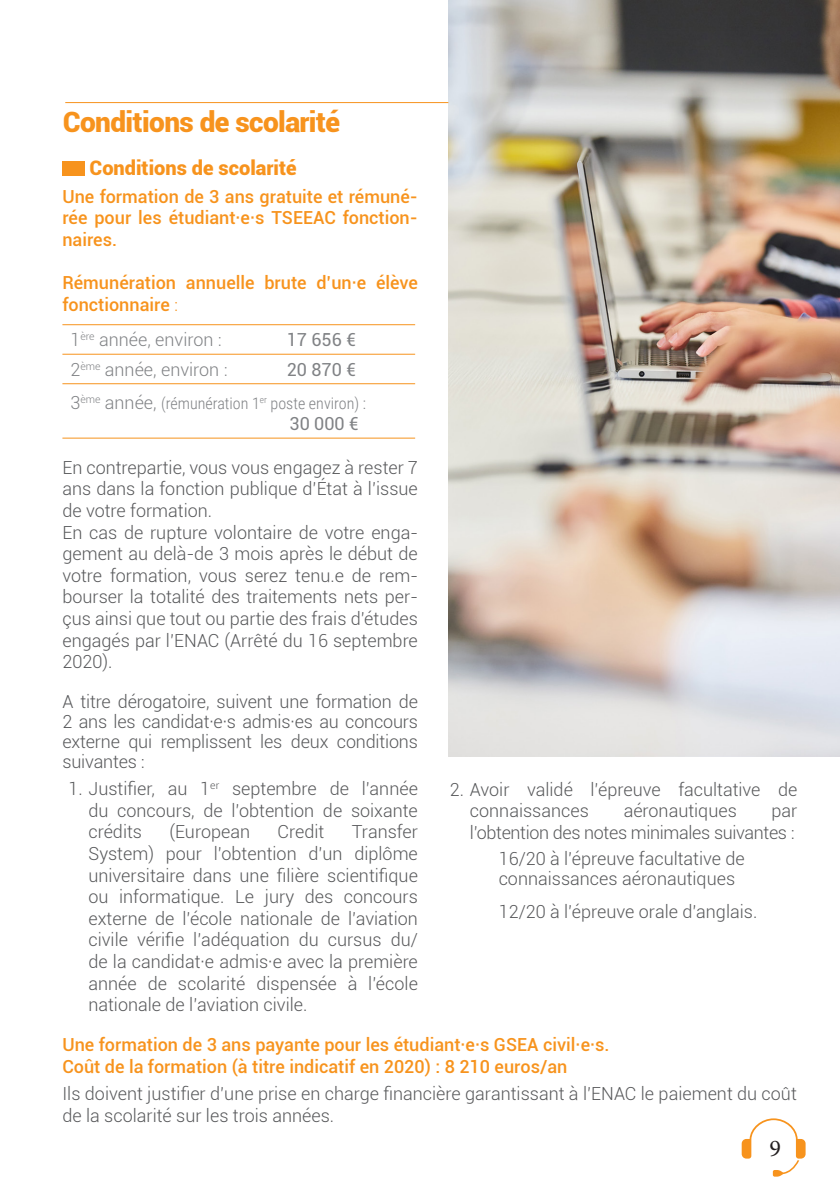
<style>
.page{position:relative;width:840px;height:1191px;background:#fff}
.page>*{position:absolute;margin:0;border:0;box-sizing:border-box;transform-origin:0 0}
.t1{font:900 28px "Roboto";letter-spacing:-.02em;color:#f7931d}
.t2{font:24px "Minion Pro";color:#231f20}
.t3{font:900 20px "Roboto";color:#f7931d}
.t4{font:300 18px/21.6px "Roboto";color:#57585a;text-align:justify}
.t5{font:500 18px/21.6px "Roboto";color:#f7931d;text-align:justify}
.t6{font:300 18px/21.6px "Roboto";letter-spacing:-.02em;color:#57585a;text-align:right}
.t7{font:300 18px "Roboto";color:#808285}
.t8{font:18px "Roboto";color:#808285}
.t9{font:300 16px "Roboto Condensed";color:#808285}
.s1{font-weight:300}
.s2{font-family:"Roboto";font-size:18px}
</style>
<div class="page">
<div style="left:62px;top:161px;width:23px;height:14px;background:#f7931d"></div>
<hr style="left:62px;top:324px;width:353px;height:1px;background:#f7931d">
<hr style="left:62px;top:437px;width:353px;height:1px;background:#f7931d">
<hr style="left:62px;top:354px;width:353px;height:1px;background:#f7931d">
<hr style="left:62px;top:383px;width:353px;height:1px;background:#f7931d">
<img style="left:448px;top:0;width:391px;height:756px">
<svg style="left:741px;top:1118px;width:64px;height:58px"></svg>
<hr style="left:65px;top:102px;width:383px;height:1px;background:#f7931d">
<p class="t1" style="left:63px;top:102px;width:279px">Conditions de scolarité</p>
<p class="t3" style="left:90px;top:154px;width:208px">Conditions de scolarité</p>
<p class="t5" style="left:62px;top:185px;width:357px">Une formation de 3 ans gratuite et rémuné&shy;rée pour les étudiant·e·s TSEEAC fonction&shy;naires.</p>
<p class="t5" style="left:62px;top:271px;width:357px">Rémunération annuelle brute d’un·e élève fonctionnaire <span class="s1">:</span></p>
<p class="t7" style="left:70px;top:327px;width:153px">1<sup>ère</sup> année, environ :</p>
<p class="t8" style="left:286px;top:327px;width:71px">17 656 €</p>
<p class="t7" style="left:70px;top:357px;width:158px">2<sup>ème</sup> année, environ :</p>
<p class="t8" style="left:286px;top:357px;width:71px">20 870 €</p>
<p class="t9" style="left:70px;top:391px;width:297px"><span class="s2">3</span><sup>ème</sup> <span class="s2">année,</span> (rémunération 1<sup>er</sup> poste environ) :</p>
<p class="t8" style="left:289px;top:411px;width:71px">30 000 €</p>
<p class="t4" style="left:62px;top:456px;width:357px">En contrepartie, vous vous engagez à rester 7 ans dans la fonction publique d’État à l’issue de votre formation.</p>
<p class="t4" style="left:62px;top:521px;width:357px">En cas de rupture volontaire de votre enga&shy;gement au delà-de 3 mois après le début de votre formation, vous serez tenu.e de rem&shy;bourser la totalité des traitements nets per&shy;çus ainsi que tout ou partie des frais d’études engagés par l’ENAC (Arrêté du 16 septembre 2020).</p>
<p class="t4" style="left:62px;top:691px;width:357px;line-height:20px">A titre dérogatoire, suivent une formation de 2 ans les candidat·e·s admis·es au concours externe qui remplissent les deux conditions suivantes :</p>
<p class="t4" style="left:88px;top:777px;width:331px;text-indent:-20px">1. Justifier, au 1<sup>er</sup> septembre de l’année du concours, de l’obtention de soixante crédits</p>
<p class="t4" style="left:169px;top:820px;width:82px">(European</p>
<p class="t4" style="left:277px;top:820px;width:48px">Credit</p>
<p class="t4" style="left:88px;top:820px;width:331px;text-indent:263px">Transfer System) pour l’obtention d’un diplôme universitaire dans une filière scientifique ou informatique. Le jury des concours externe de l’école nationale de l’aviation civile vérifie l’adéquation du cursus du/ de la candidat·e admis·e avec la première année de scolarité dispensée à l’école nationale de l’aviation civile.</p>
<p class="t4" style="left:469px;top:778px;width:329px;text-indent:-20px">2. Avoir validé l’épreuve facultative de connaissances</p>
<p class="t4" style="left:623px;top:799px;width:115px">aéronautiques</p>
<p class="t6" style="left:469px;top:799px;width:329px">par<br>l’obtention des notes minimales suivantes :</p>
<p class="t4" style="left:498px;top:847px;width:247px;line-height:20px">16/20 à l’épreuve facultative de connaissances aéronautiques</p>
<p class="t4" style="left:498px;top:899px;width:260px">12/20 à l’épreuve orale d’anglais.</p>
<p class="t5" style="left:62px;top:1033px;width:548px">Une formation de 3 ans payante pour les étudiant·e·s GSEA civil·e·s.</p>
<p class="t5" style="left:62px;top:1055px;width:506px">Coût de la formation (à titre indicatif en 2020) : 8 210 euros/an</p>
<p class="t4" style="left:62px;top:1082px;width:735px">Ils doivent justifier d’une prise en charge financière garantissant à l’ENAC le paiement du coût de la scolarité sur les trois années.</p>
<p class="t2" style="left:769px;top:1132px;width:13px">9</p>
</div>
